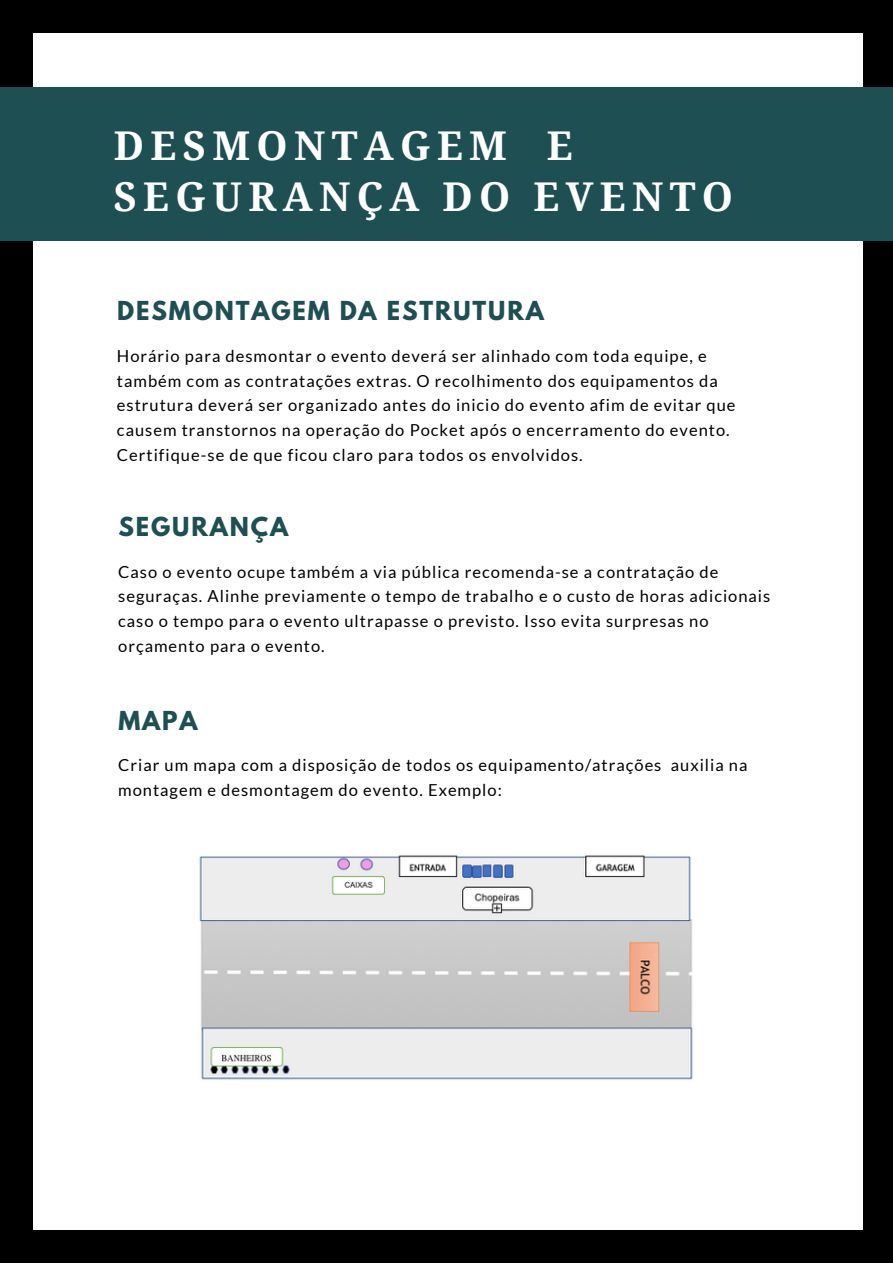
<style>
.page{position:relative;width:893px;height:1264px;background:#fff}
.page>*{position:absolute;margin:0;border:0;box-sizing:border-box;transform-origin:0 0}
.t1{font:700 39.6px/50.6px "Droid Serif";letter-spacing:.16em;color:#fff}
.t2{font:700 23.1px "League Spartan";letter-spacing:.08em;color:#1e5053}
.t3{font:16.5px/24.8px "Lato";letter-spacing:.06em;color:#000}
</style>
<div class="page">
<div style="left:0;top:0;width:892px;height:1262px;background:#000"></div>
<div style="left:34px;top:33px;width:828px;height:1196px;background:#fff"></div>
<div style="left:0;top:87px;width:892px;height:153px;background:#1e5053"></div>
<img style="left:199px;top:855px;width:494px;height:225px">
<h1 class="t1" style="left:114px;top:121px;width:621px">DESMONTAGEM E<br>SEGURANÇA DO EVENTO</h1>
<h2 class="t2" style="left:117px;top:299px;width:428px">DESMONTAGEM DA ESTRUTURA</h2>
<p class="t3" style="left:117px;top:343px;width:620px">Horário para desmontar o evento deverá ser alinhado com toda equipe, e também com as contratações extras. O recolhimento dos equipamentos da estrutura deverá ser organizado antes do inicio do evento afim de evitar que causem transtornos na operação do Pocket após o encerramento do evento.<br>Certifique-se de que ficou claro para todos os envolvidos.</p>
<h2 class="t2" style="left:118px;top:515px;width:171px">SEGURANÇA</h2>
<p class="t3" style="left:118px;top:559px;width:653px">Caso o evento ocupe também a via pública recomenda-se a contratação de seguraças. Alinhe previamente o tempo de trabalho e o custo de horas adicionais caso o tempo para o evento ultrapasse o previsto. Isso evita surpresas no orçamento para o evento.</p>
<h2 class="t2" style="left:118px;top:708px;width:81px">MAPA</h2>
<p class="t3" style="left:118px;top:752px;width:630px">Criar um mapa com a disposição de todos os equipamento/atrações auxilia na montagem e desmontagem do evento. Exemplo:</p>
</div>
